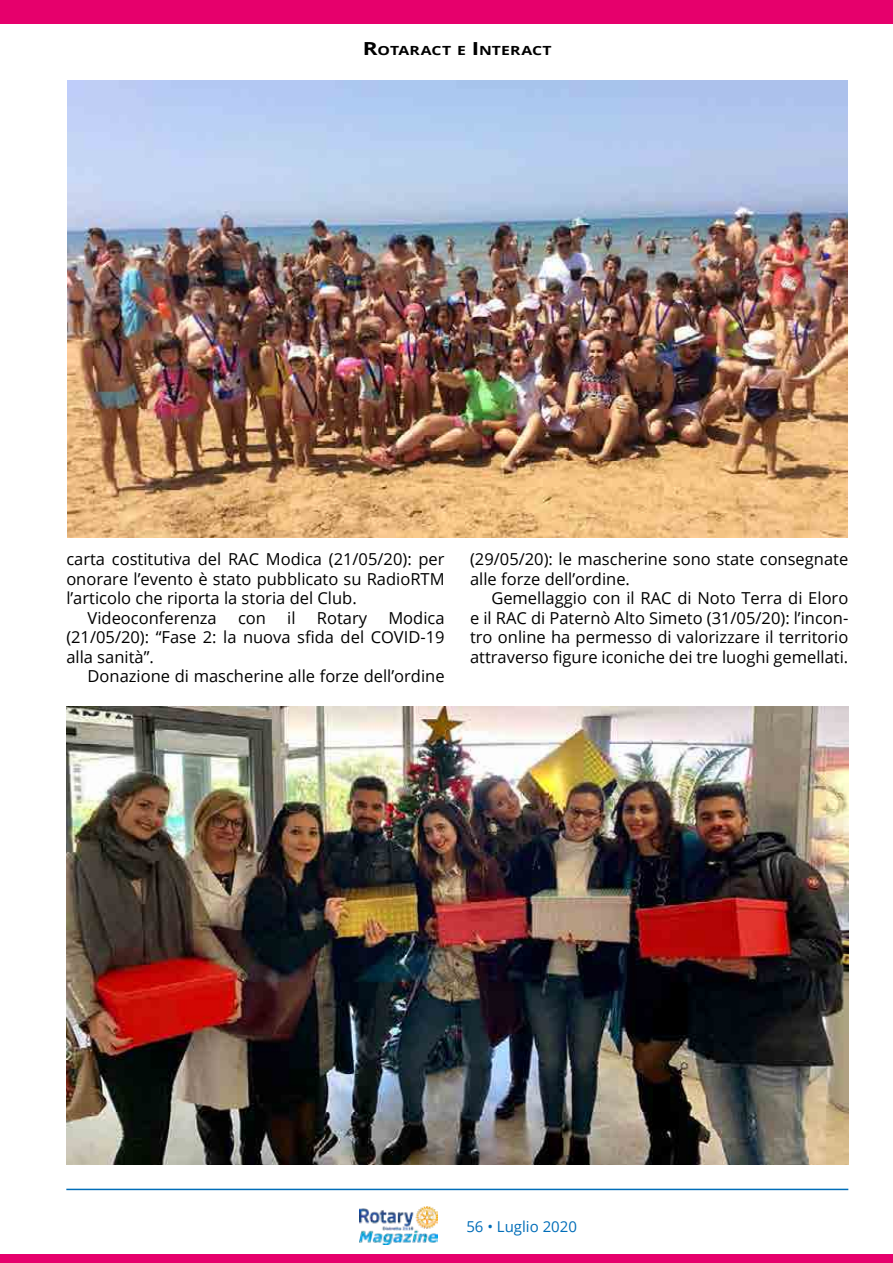
<style>
.page{position:relative;width:893px;height:1263px;background:#fff}
.page>*{position:absolute;margin:0;border:0;box-sizing:border-box;transform-origin:0 0}
.t1{font:16.5px "Open Sans";color:#000}
.t2{font:15px "Open Sans";color:#006db8}
.t3{font:700 12.6px "Open Sans";letter-spacing:.005em;color:#000;scale:1.25 1}
.s1{font-size:18px}
</style>
<div class="page">
<img style="left:359px;top:1206px;width:78px;height:39px">
<hr style="left:66px;top:1189px;width:782px;height:1px;background:#006db8">
<div style="left:0;top:0;width:893px;height:23px;background:#e6006c"></div>
<div style="left:0;top:1254px;width:893px;height:9px;background:#e6006c"></div>
<img style="left:67px;top:80px;width:780px;height:458px">
<img style="left:66px;top:707px;width:782px;height:457px">
<p class="t3" style="left:363px;top:42px;width:152px"><span class="s1">R</span>OTARACT E <span class="s1">I</span>NTERACT</p>
<p class="t1" style="left:66px;top:548px;width:380px">carta costitutiva del RAC Modica (21/05/20): per</p>
<p class="t1" style="left:66px;top:568px;width:380px">onorare l’evento è stato pubblicato su RadioRTM</p>
<p class="t1" style="left:66px;top:587px;width:292px">l’articolo che riporta la storia del Club.</p>
<p class="t1" style="left:88px;top:607px;width:131px">Videoconferenza</p>
<p class="t1" style="left:238px;top:607px;width:29px">con</p>
<p class="t1" style="left:287px;top:607px;width:10px">il</p>
<p class="t1" style="left:317px;top:607px;width:52px">Rotary</p>
<p class="t1" style="left:388px;top:607px;width:58px">Modica</p>
<p class="t1" style="left:66px;top:626px;width:380px">(21/05/20): “Fase 2: la nuova sfida del COVID-19</p>
<p class="t1" style="left:66px;top:646px;width:89px">alla sanità”.</p>
<p class="t1" style="left:88px;top:665px;width:358px">Donazione di mascherine alle forze dell’ordine</p>
<p class="t1" style="left:470px;top:548px;width:380px">(29/05/20): le mascherine sono state consegnate</p>
<p class="t1" style="left:470px;top:568px;width:161px">alle forze dell’ordine.</p>
<p class="t1" style="left:491px;top:587px;width:358px">Gemellaggio con il RAC di Noto Terra di Eloro</p>
<p class="t1" style="left:470px;top:607px;width:380px">e il RAC di Paternò Alto Simeto (31/05/20): l’incon-</p>
<p class="t1" style="left:470px;top:626px;width:380px">tro online ha permesso di valorizzare il territorio</p>
<p class="t1" style="left:470px;top:646px;width:380px">attraverso figure iconiche dei tre luoghi gemellati.</p>
<p class="t2" style="left:466px;top:1216px;width:112px">56 • Luglio 2020</p>
</div>
